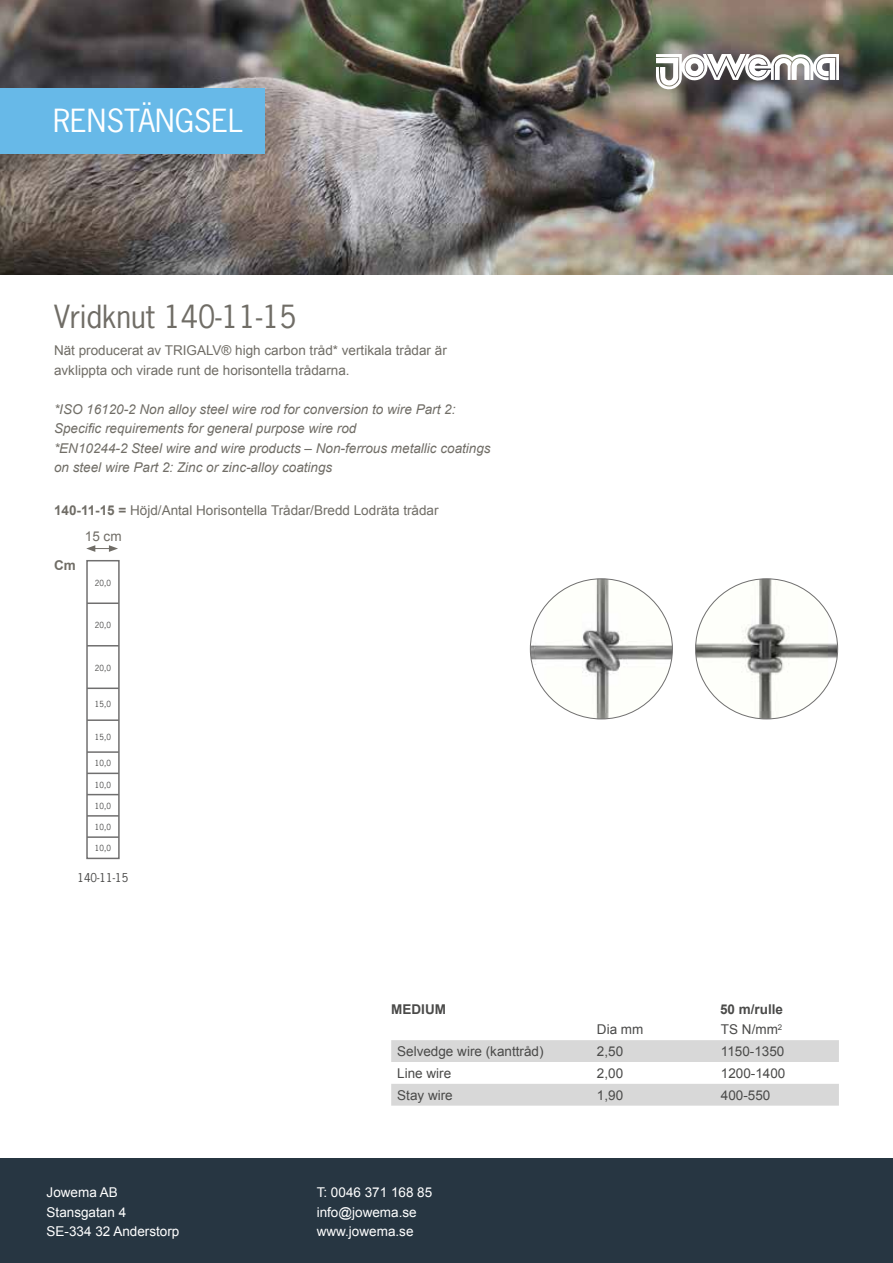
<style>
.page{position:relative;width:893px;height:1263px;background:#fff}
.page>*{position:absolute;margin:0;border:0;box-sizing:border-box;transform-origin:0 0}
.t1{font:30px "News Gothic Std";color:#706d66}
.t2{font:30px "News Gothic Std";color:#fff}
.t3{font:italic 13.5px/19.5px "Arial";color:#706d66}
.t4{font:13.5px/19.5px "Arial";color:#706d66}
.t5{font:13.5px "Arial";color:#4a4a49}
.t6{font:13.5px/19.5px "Arial";color:#fff}
.t7{font:700 13.5px "Arial";color:#4a4a49}
.t8{font:700 13.5px "Arial";color:#706d66}
.t9{font:11.55px "News Gothic Std";color:#4a4a49}
.t10{font:7.95px "News Gothic Std";color:#4a4a49}
.s1{font-weight:700}
</style>
<div class="page">
<img style="left:0;top:0;width:893px;height:274px">
<svg style="left:656px;top:54px;width:183px;height:35px"></svg>
<div style="left:0;top:88px;width:265px;height:65px;background:#67b9e8"></div>
<svg style="left:391px;top:1040px;width:448px;height:66px"></svg>
<div style="left:0;top:1159px;width:893px;height:104px;background:#273642"></div>
<div style="left:86px;top:560px;width:34px;height:299px;border:1px solid #706f6f"></div>
<hr style="left:87px;top:815px;width:32px;height:2px;background:#706f6f">
<hr style="left:87px;top:794px;width:32px;height:1px;background:#706f6f">
<hr style="left:87px;top:719px;width:32px;height:2px;background:#706f6f">
<hr style="left:87px;top:773px;width:32px;height:1px;background:#706f6f">
<hr style="left:87px;top:751px;width:32px;height:2px;background:#706f6f">
<hr style="left:87px;top:687px;width:32px;height:2px;background:#706f6f">
<hr style="left:87px;top:602px;width:32px;height:2px;background:#706f6f">
<hr style="left:87px;top:645px;width:32px;height:1px;background:#706f6f">
<hr style="left:87px;top:836px;width:32px;height:2px;background:#706f6f">
<svg style="left:86px;top:545px;width:32px;height:7px"></svg>
<img style="left:696px;top:579px;width:142px;height:140px">
<img style="left:530px;top:579px;width:142px;height:140px">
<h1 class="t2" style="left:53px;top:102px;width:192px">RENSTÄNGSEL</h1>
<h1 class="t1" style="left:54px;top:298px;width:244px">Vridknut 140-11-15</h1>
<p class="t4" style="left:54px;top:341px;width:394px">Nät producerat av TRIGALV® high carbon tråd* vertikala trådar är avklippta och virade runt de horisontella trådarna.</p>
<p class="t3" style="left:54px;top:399px;width:438px">*ISO 16120-2 Non alloy steel wire rod for conversion to wire Part 2:<br>Specific requirements for general purpose wire rod<br>*EN10244-2 Steel wire and wire products – Non-ferrous metallic coatings on steel wire Part 2: Zinc or zinc-alloy coatings</p>
<p class="t4" style="left:54px;top:501px;width:386px"><span class="s1">140-11-15 =</span> Höjd/Antal Horisontella Trådar/Bredd Lodräta trådar</p>
<p class="t8" style="left:54px;top:556px;width:23px">Cm</p>
<p class="t4" style="left:85px;top:526px;width:38px">15 cm</p>
<p class="t10" style="left:95px;top:578px;width:17px">20,0</p>
<p class="t10" style="left:95px;top:620px;width:17px">20,0</p>
<p class="t10" style="left:95px;top:663px;width:17px">20,0</p>
<p class="t10" style="left:95px;top:699px;width:17px">15,0</p>
<p class="t10" style="left:95px;top:732px;width:17px">15,0</p>
<p class="t10" style="left:95px;top:758px;width:17px">10,0</p>
<p class="t10" style="left:95px;top:780px;width:17px">10,0</p>
<p class="t10" style="left:95px;top:801px;width:17px">10,0</p>
<p class="t10" style="left:95px;top:843px;width:17px">10,0</p>
<p class="t10" style="left:95px;top:821px;width:17px">10,0</p>
<p class="t9" style="left:77px;top:870px;width:53px">140-11-15</p>
<p class="t7" style="left:391px;top:1000px;width:56px">MEDIUM</p>
<p class="t7" style="left:720px;top:1000px;width:65px">50 m/rulle</p>
<p class="t5" style="left:597px;top:1020px;width:48px">Dia mm</p>
<p class="t5" style="left:721px;top:1020px;width:63px">TS N/mm<sup>2</sup></p>
<p class="t5" style="left:397px;top:1042px;width:148px">Selvedge wire (kanttråd)</p>
<p class="t5" style="left:597px;top:1042px;width:28px">2,50</p>
<p class="t5" style="left:721px;top:1042px;width:65px">1150-1350</p>
<p class="t5" style="left:397px;top:1064px;width:56px">Line wire</p>
<p class="t5" style="left:597px;top:1064px;width:28px">2,00</p>
<p class="t5" style="left:721px;top:1064px;width:66px">1200-1400</p>
<p class="t5" style="left:397px;top:1086px;width:57px">Stay wire</p>
<p class="t5" style="left:597px;top:1086px;width:28px">1,90</p>
<p class="t5" style="left:721px;top:1086px;width:51px">400-550</p>
<p class="t6" style="left:47px;top:1183px;width:134px">Jowema AB<br>Stansgatan 4<br>SE-334 32 Anderstorp</p>
<p class="t6" style="left:317px;top:1183px;width:117px">T: 0046 371 168 85 info@jowema.se www.jowema.se</p>
</div>
